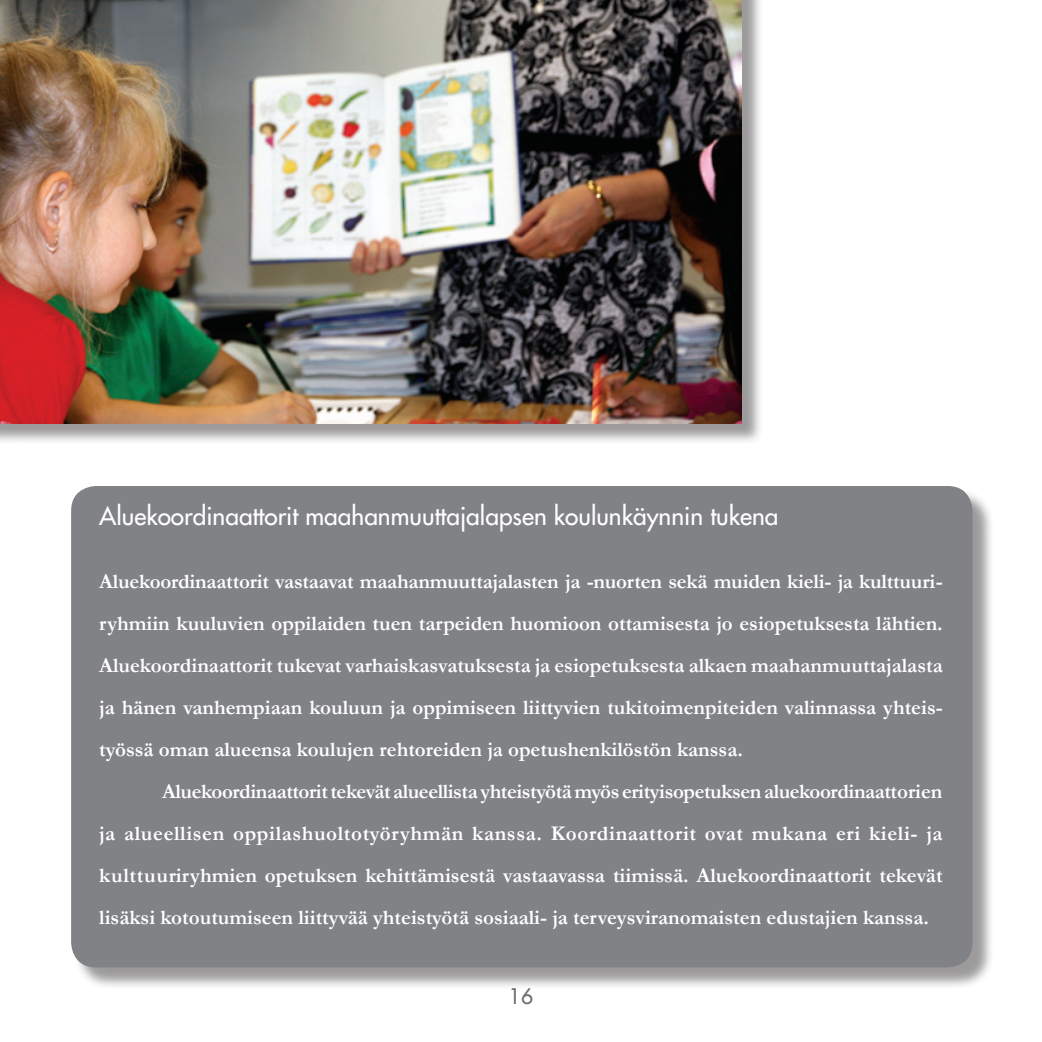
<style>
.page{position:relative;width:1042px;height:1042px;background:#fff}
.page>*{position:absolute;margin:0;border:0;box-sizing:border-box;transform-origin:0 0}
.leipäteksti{font:24.5px "Futura";color:#fff}
.leipäteksti-2{font:700 21px/42px "Garamond";color:#fff;text-align:justify}
.t1{font:21px "Futura";color:#6c6d70}
</style>
<div class="page">
<div style="left:0;top:0;width:763px;height:445px;background:#231f20;opacity:.45"></div>
<img style="left:0;top:0;width:742px;height:423px">
<div style="left:74px;top:489px;width:920px;height:500px;background:#231f20;opacity:.45"></div>
<div style="left:71px;top:486px;width:901px;height:481px;background:#808285;border-radius:25px"></div>
<p class="leipäteksti" style="left:99px;top:501px;width:681px">Aluekoordinaattorit maahanmuuttajalapsen koulunkäynnin tukena</p>
<p class="leipäteksti-2" style="left:99px;top:560px;width:845px">Aluekoordinaattorit vastaavat maahanmuuttajalasten ja -nuorten sekä muiden kieli- ja kulttuuri&shy;ryhmiin kuuluvien oppilaiden tuen tarpeiden huomioon ottamisesta jo esiopetuksesta lähtien.<br>Aluekoordinaattorit tukevat varhaiskasvatuksesta ja esiopetuksesta alkaen maahanmuuttajalasta ja hänen vanhempiaan kouluun ja oppimiseen liittyvien tukitoimenpiteiden valinnassa yhteis&shy;työssä oman alueensa koulujen rehtoreiden ja opetushenkilöstön kanssa.</p>
<p class="leipäteksti-2" style="left:99px;top:770px;width:845px;text-indent:63px">Aluekoordinaattorit tekevät alueellista yhteistyötä myös erityisopetuksen aluekoordinaattorien ja alueellisen oppilashuoltotyöryhmän kanssa. Koordinaattorit ovat mukana eri kieli- ja kulttuuriryhmien opetuksen kehittämisestä vastaavassa tiimissä. Aluekoordinaattorit tekevät lisäksi kotoutumiseen liittyvää yhteistyötä sosiaali- ja terveysviranomaisten edustajien kanssa.</p>
<p class="t1" style="left:509px;top:983px;width:26px">16</p>
</div>
